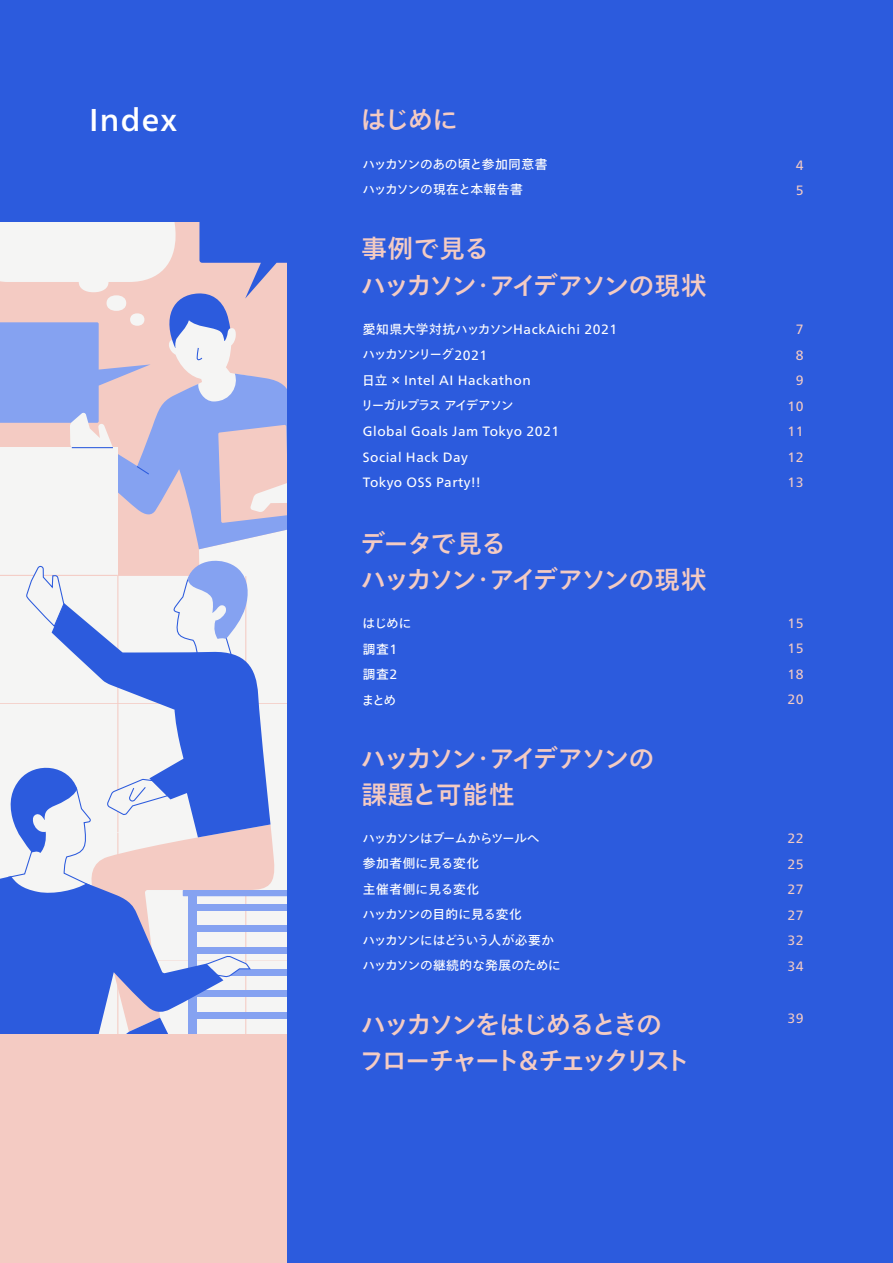
<style>
.page{position:relative;width:893px;height:1263px;background:#f4cbc3}
.page>*{position:absolute;margin:0;border:0;box-sizing:border-box;transform-origin:0 0}
.t1{font:500 31.5px "Frutiger Neue LTW1 G";letter-spacing:.04em;color:#fff}
.t2{font:500 25.5px/36.2px "Tazugane Gothic Std N";letter-spacing:-.09em;color:#f4cbc3}
.t3{font:500 25.5px/36.2px "Tazugane Gothic Std N";letter-spacing:-.115em;color:#f4cbc3}
.t4{font:500 25.5px/36.2px "Tazugane Gothic Std N";letter-spacing:-.065em;color:#f4cbc3}
.t5{font:13.5px/25.5px "Frutiger Neue LTW1 G";letter-spacing:.04em;color:#fff}
.t6{font:13.5px/25.5px "Frutiger Neue LTW1 G";letter-spacing:.04em;color:#f4cbc3;text-align:justify}
.t7{font:12.75px/25.5px "Tazugane Gothic Std N";letter-spacing:-.04em;color:#fff}
.t8{font:12.75px "Tazugane Gothic Std N";letter-spacing:-.12em;color:#fff}
.t9{font:12.75px/25.5px "Tazugane Gothic Std N";letter-spacing:-.075em;color:#fff}
.s1{font-weight:400}
.s2{font-family:"Tazugane Gothic Std N";font-size:12.75px}
.s3{font-family:"Frutiger Neue LTW1 G";font-size:13.5px}
.s4{font-family:"Frutiger Neue LTW1 G";font-size:27px}
</style>
<div class="page">
<div style="left:0;top:575px;width:118px;height:129px;background:#f5f5f4"></div>
<div style="left:246px;top:575px;width:45px;height:129px;background:#f5f5f4"></div>
<hr style="left:0;top:703px;width:118px;height:1px;background:#f4cbc3">
<hr style="left:246px;top:703px;width:45px;height:1px;background:#f4cbc3">
<div style="left:0;top:704px;width:118px;height:129px;background:#f5f5f4"></div>
<div style="left:246px;top:704px;width:45px;height:129px;background:#f5f5f4"></div>
<hr style="left:246px;top:832px;width:45px;height:1px;background:#f4cbc3">
<div style="left:246px;top:833px;width:45px;height:128px;background:#f5f5f4"></div>
<div style="left:246px;top:961px;width:45px;height:72px;background:#f5f5f4"></div>
<div style="left:197px;top:991px;width:94px;height:6px;background:#85a2f1"></div>
<div style="left:197px;top:969px;width:94px;height:6px;background:#85a2f1"></div>
<div style="left:197px;top:926px;width:94px;height:6px;background:#85a2f1"></div>
<div style="left:197px;top:904px;width:94px;height:6px;background:#85a2f1"></div>
<div style="left:183px;top:890px;width:108px;height:6px;background:#85a2f1"></div>
<div style="left:197px;top:947px;width:94px;height:7px;background:#85a2f1"></div>
<div style="left:197px;top:1012px;width:94px;height:7px;background:#85a2f1"></div>
<svg style="left:0;top:767px;width:276px;height:266px"></svg>
<svg style="left:52px;top:657px;width:218px;height:180px"></svg>
<svg style="left:0;top:222px;width:287px;height:435px"></svg>
<div style="left:287px;top:0;width:606px;height:1263px;background:#2c5bdd"></div>
<div style="left:0;top:0;width:296px;height:222px;background:#2c5bdd"></div>
<h1 class="t1" style="left:89px;top:102px;width:90px">Index</h1>
<h2 class="t2" style="left:361px;top:103px;width:99px">はじめに</h2>
<p class="t7" style="left:362px;top:152px;width:187px">ハッカソンのあの頃と参加同意書ハッカソンの現在と本報告書</p>
<p class="t6" style="left:796px;top:152px;width:9px">4<br>5</p>
<h2 class="t4" style="left:361px;top:233px;width:347px">事例で見る<br>ハッカソン<span class="s1">・</span>アイデアソンの現状</h2>
<p class="t5" style="left:363px;top:317px;width:256px"><span class="s2">愛知県大学対抗ハッカソン</span>HackAichi 2021</p>
<p class="t8" style="left:362px;top:346px;width:127px">ハッカソンリーグ<span class="s3">2021</span></p>
<p class="t5" style="left:362px;top:368px;width:170px"><span class="s2">日立×</span> Intel AI Hackathon</p>
<p class="t8" style="left:361px;top:397px;width:154px">リーガルプラスアイデアソン</p>
<p class="t5" style="left:363px;top:419px;width:198px">Global Goals Jam Tokyo 2021<br>Social Hack Day<br>Tokyo OSS Party!!</p>
<h2 class="t2" style="left:360px;top:527px;width:348px">データで見る<br>ハッカソン<span class="s1">・</span>アイデアソンの現状</h2>
<p class="t9" style="left:362px;top:611px;width:51px">はじめに調査<span class="s3">1</span>調査<span class="s3">2</span>まとめ</p>
<h2 class="t2" style="left:361px;top:742px;width:295px">ハッカソン<span class="s1">・</span>アイデアソンの課題と可能性</h2>
<p class="t7" style="left:362px;top:826px;width:200px">ハッカソンはブームからツールへ<br>参加者側に見る変化<br>主催者側に見る変化<br>ハッカソンの目的に見る変化<br>ハッカソンにはどういう人が必要かハッカソンの継続的な発展のために</p>
<h2 class="t3" style="left:359px;top:1008px;width:333px">ハッカソンをはじめるときのフローチャート<span class="s4">&amp;</span>チェックリスト</h2>
<p class="t6" style="left:787px;top:317px;width:18px;text-align:right">7<br>8<br>9<br>10<br>11<br>12<br>13</p>
<p class="t6" style="left:787px;top:610px;width:18px">15<br>15<br>18<br>20</p>
<p class="t6" style="left:787px;top:826px;width:18px">22<br>25<br>27<br>27<br>32<br>34</p>
<p class="t6" style="left:787px;top:1005px;width:18px">39</p>
</div>
